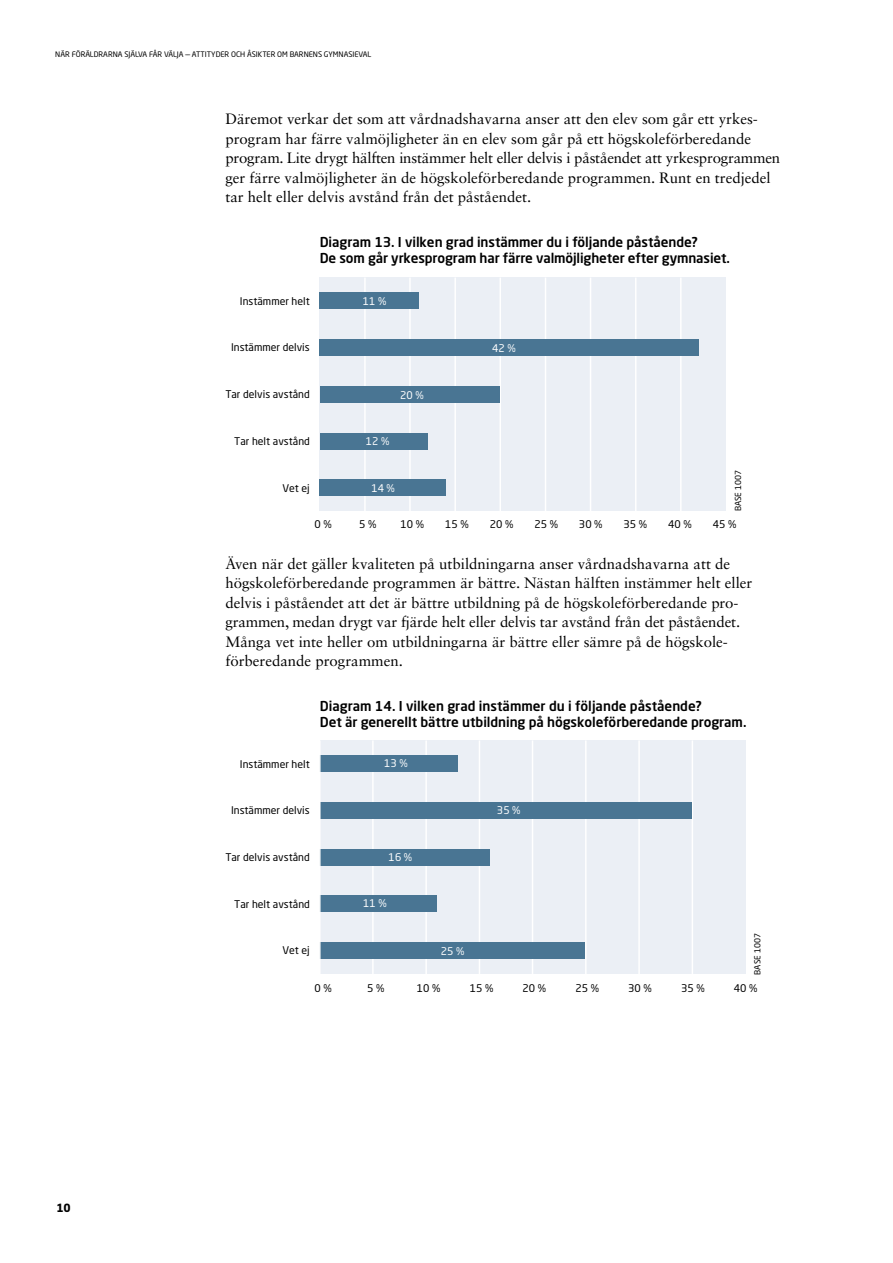
<style>
.page{position:relative;width:893px;height:1263px;background:#fff}
.page>*{position:absolute;margin:0;border:0;box-sizing:border-box;transform-origin:0 0}
.t1{font:15px/19.5px "Sabon LT Std";color:#000}
.t2{font:500 13.5px/16.2px "Neo Sans Pro";letter-spacing:-.005em;color:#000}
.t3{font:700 11.25px "Neo Sans Pro";color:#000}
.t4{font:10.5px "Neo Sans Pro";color:#000}
.t5{font:10.5px "Neo Sans Pro";color:#fff}
.t6{font:8.25px "Neo Sans Pro";color:#000}
.t7{font:7.5px "Neo Sans Pro";color:#000}
</style>
<div class="page">
<div style="left:320px;top:278px;width:406px;height:233px;background:#ebeff5"></div>
<hr style="left:364px;top:278px;width:2px;height:233px;background:#fff">
<hr style="left:409px;top:278px;width:2px;height:233px;background:#fff">
<hr style="left:454px;top:278px;width:2px;height:233px;background:#fff">
<hr style="left:499px;top:278px;width:2px;height:233px;background:#fff">
<hr style="left:545px;top:278px;width:1px;height:233px;background:#fff">
<hr style="left:590px;top:278px;width:1px;height:233px;background:#fff">
<hr style="left:635px;top:278px;width:1px;height:233px;background:#fff">
<hr style="left:680px;top:278px;width:2px;height:233px;background:#fff">
<div style="left:320px;top:480px;width:126px;height:16px;background:#497593"></div>
<div style="left:320px;top:433px;width:108px;height:16px;background:#497593"></div>
<div style="left:320px;top:386px;width:179px;height:17px;background:#497593"></div>
<div style="left:320px;top:339px;width:379px;height:17px;background:#497593"></div>
<div style="left:320px;top:293px;width:99px;height:16px;background:#497593"></div>
<div style="left:320px;top:740px;width:425px;height:234px;background:#ebeff5"></div>
<hr style="left:372px;top:740px;width:2px;height:234px;background:#fff">
<hr style="left:425px;top:740px;width:2px;height:234px;background:#fff">
<hr style="left:479px;top:740px;width:1px;height:234px;background:#fff">
<hr style="left:532px;top:740px;width:1px;height:234px;background:#fff">
<hr style="left:585px;top:740px;width:2px;height:234px;background:#fff">
<hr style="left:638px;top:740px;width:2px;height:234px;background:#fff">
<hr style="left:692px;top:740px;width:1px;height:234px;background:#fff">
<div style="left:320px;top:942px;width:265px;height:17px;background:#497593"></div>
<div style="left:320px;top:896px;width:117px;height:16px;background:#497593"></div>
<div style="left:320px;top:849px;width:170px;height:16px;background:#497593"></div>
<div style="left:320px;top:802px;width:371px;height:17px;background:#497593"></div>
<div style="left:320px;top:755px;width:138px;height:17px;background:#497593"></div>
<hr style="left:319px;top:740px;width:2px;height:234px;background:#fff">
<p class="t7" style="left:55px;top:49px;width:318px">NÄR FÖRÄLDRARNA SJÄLVA FÅR VÄLJA –– ATTITYDER OCH ÅSIKTER OM BARNENS GYMNASIEVAL</p>
<p class="t1" style="left:225px;top:109px;width:556px">Däremot verkar det som att vårdnadshavarna anser att den elev som går ett yrkes&shy;program har färre valmöjligheter än en elev som går på ett högskoleförberedande program. Lite drygt hälften instämmer helt eller delvis i påståendet att yrkesprogrammen ger färre valmöjligheter än de högskoleförberedande programmen. Runt en tredjedel tar helt eller delvis avstånd från det påståendet.</p>
<p class="t2" style="left:320px;top:233px;width:412px">Diagram 13. I vilken grad instämmer du i följande påstående?<br>De som går yrkesprogram har färre valmöjligheter efter gymnasiet.</p>
<p class="t4" style="left:240px;top:294px;width:71px">Instämmer helt</p>
<p class="t5" style="left:363px;top:295px;width:25px">11 %</p>
<p class="t4" style="left:231px;top:341px;width:80px">Instämmer delvis</p>
<p class="t5" style="left:492px;top:342px;width:25px">42 %</p>
<p class="t4" style="left:225px;top:388px;width:86px">Tar delvis avstånd</p>
<p class="t5" style="left:400px;top:388px;width:25px">20 %</p>
<p class="t4" style="left:234px;top:435px;width:77px">Tar helt avstånd</p>
<p class="t5" style="left:366px;top:435px;width:25px">12 %</p>
<p class="t4" style="left:282px;top:481px;width:29px">Vet ej</p>
<p class="t5" style="left:371px;top:482px;width:25px">14 %</p>
<p class="t6" style="left:733px;top:511px;width:43px;rotate:-90deg">BASE 1007</p>
<p class="t4" style="left:314px;top:518px;width:19px">0 %</p>
<p class="t4" style="left:359px;top:518px;width:19px">5 %</p>
<p class="t4" style="left:400px;top:518px;width:25px">10 %</p>
<p class="t4" style="left:445px;top:518px;width:25px">15 %</p>
<p class="t4" style="left:490px;top:518px;width:25px">20 %</p>
<p class="t4" style="left:534px;top:518px;width:25px">25 %</p>
<p class="t4" style="left:579px;top:518px;width:25px">30 %</p>
<p class="t4" style="left:624px;top:518px;width:25px">35 %</p>
<p class="t4" style="left:668px;top:518px;width:25px">40 %</p>
<p class="t4" style="left:713px;top:518px;width:25px">45 %</p>
<p class="t1" style="left:225px;top:554px;width:528px">Även när det gäller kvaliteten på utbildningarna anser vårdnadshavarna att de högskoleförberedande programmen är bättre. Nästan hälften instämmer helt eller delvis i påståendet att det är bättre utbildning på de högskoleförberedande pro&shy;grammen, medan drygt var fjärde helt eller delvis tar avstånd från det påståendet.<br>Många vet inte heller om utbildningarna är bättre eller sämre på de högskole&shy;förberedande programmen.</p>
<p class="t2" style="left:320px;top:697px;width:428px">Diagram 14. I vilken grad instämmer du i följande påstående?<br>Det är generellt bättre utbildning på högskoleförberedande program.</p>
<p class="t4" style="left:240px;top:757px;width:71px">Instämmer helt</p>
<p class="t5" style="left:384px;top:757px;width:25px">13 %</p>
<p class="t4" style="left:231px;top:804px;width:80px">Instämmer delvis</p>
<p class="t5" style="left:497px;top:804px;width:25px">35 %</p>
<p class="t4" style="left:225px;top:851px;width:86px">Tar delvis avstånd</p>
<p class="t5" style="left:389px;top:850px;width:25px">16 %</p>
<p class="t4" style="left:234px;top:897px;width:77px">Tar helt avstånd</p>
<p class="t5" style="left:363px;top:897px;width:25px">11 %</p>
<p class="t4" style="left:282px;top:944px;width:29px">Vet ej</p>
<p class="t5" style="left:441px;top:945px;width:25px">25 %</p>
<p class="t6" style="left:752px;top:974px;width:43px;rotate:-90deg">BASE 1007</p>
<p class="t3" style="left:56px;top:1200px;width:16px">10</p>
<p class="t4" style="left:314px;top:982px;width:19px">0 %</p>
<p class="t4" style="left:367px;top:982px;width:19px">5 %</p>
<p class="t4" style="left:417px;top:982px;width:25px">10 %</p>
<p class="t4" style="left:470px;top:982px;width:25px">15 %</p>
<p class="t4" style="left:523px;top:982px;width:25px">20 %</p>
<p class="t4" style="left:575px;top:982px;width:25px">25 %</p>
<p class="t4" style="left:628px;top:982px;width:25px">30 %</p>
<p class="t4" style="left:681px;top:982px;width:25px">35 %</p>
<p class="t4" style="left:734px;top:982px;width:25px">40 %</p>
</div>
